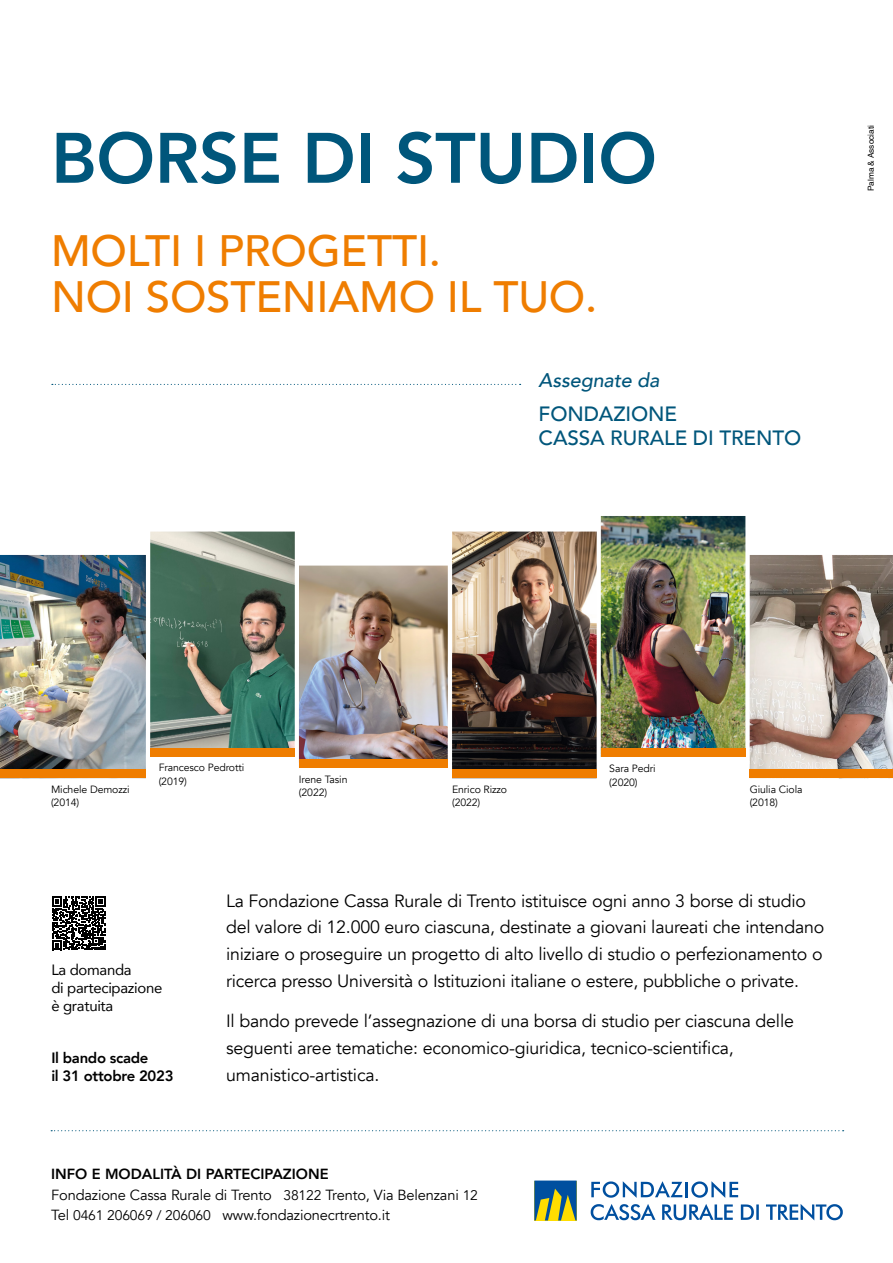
<style>
.page{position:relative;width:893px;height:1263px;background:#fff}
.page>*{position:absolute;margin:0;border:0;box-sizing:border-box;transform-origin:0 0}
.t1{font:800 70.5px "Avenir";letter-spacing:-.005em;color:#00567b}
.t2{font:500 43.8px/46.3px "Avenir";letter-spacing:-.005em;color:#ef7d00}
.t3{font:500 20.7px/24.2px "Avenir";letter-spacing:-.005em;color:#00567b}
.t4{font:italic 500 19.8px "Avenir";letter-spacing:-.005em;color:#00567b}
.t5{font:17.7px/26.8px "Avenir";letter-spacing:-.01em;color:#000}
.t6{font:14.85px/17.9px "Avenir";letter-spacing:-.02em;color:#000}
.t7{font:800 14.85px/17.9px "Avenir";letter-spacing:-.02em;color:#000}
.t8{font:14.7px/20.5px "Avenir";letter-spacing:-.01em;color:#000}
.t9{font:10.5px/13.5px "Avenir";letter-spacing:-.01em;color:#000}
.t10{font:8.25px "Helvetica";color:#000}
.s1{font-weight:800}
.s2{font-size:13.95px}
</style>
<div class="page">
<svg style="left:591px;top:1181px;width:91px;height:17px"></svg>
<hr style="left:685px;top:1182px;width:3px;height:15px;background:#004f9f">
<svg style="left:691px;top:1181px;width:47px;height:17px"></svg>
<svg style="left:591px;top:1204px;width:252px;height:16px"></svg>
<svg style="left:534px;top:1180px;width:43px;height:40px;background:#628665"></svg>
<svg style="left:51px;top:1130px;width:793px;height:1px"></svg>
<svg style="left:52px;top:896px;width:54px;height:54px"></svg>
<svg style="left:52px;top:384px;width:469px;height:1px"></svg>
<img style="left:0;top:555px;width:146px;height:215px">
<img style="left:150px;top:531px;width:145px;height:217px">
<img style="left:299px;top:566px;width:149px;height:193px">
<img style="left:452px;top:531px;width:145px;height:239px">
<img style="left:601px;top:516px;width:144px;height:232px">
<img style="left:750px;top:555px;width:143px;height:215px">
<div style="left:150px;top:748px;width:145px;height:9px;background:#ef7d00"></div>
<div style="left:299px;top:759px;width:149px;height:8px;background:#ef7d00"></div>
<div style="left:452px;top:770px;width:145px;height:8px;background:#ef7d00"></div>
<div style="left:601px;top:748px;width:144px;height:9px;background:#ef7d00"></div>
<div style="left:750px;top:770px;width:143px;height:8px;background:#ef7d00"></div>
<div style="left:0;top:770px;width:146px;height:8px;background:#ef7d00"></div>
<h1 class="t1" style="left:51px;top:103px;width:607px">BORSE DI STUDIO</h1>
<h2 class="t2" style="left:51px;top:225px;width:548px">MOLTI I PROGETTI.<br>NOI SOSTENIAMO IL TUO.</h2>
<p class="t4" style="left:539px;top:369px;width:122px">Assegnate da</p>
<p class="t3" style="left:539px;top:401px;width:264px">FONDAZIONE<br>CASSA RURALE DI TRENTO</p>
<p class="t10" style="left:864px;top:191px;width:68px;rotate:-90deg">Palma &amp; Associati</p>
<p class="t9" style="left:51px;top:783px;width:80px">Michele Demozzi (2014)</p>
<p class="t9" style="left:159px;top:761px;width:87px">Francesco Pedrotti (2019)</p>
<p class="t9" style="left:299px;top:773px;width:50px">Irene Tasin (2022)</p>
<p class="t9" style="left:452px;top:783px;width:57px">Enrico Rizzo (2022)</p>
<p class="t9" style="left:609px;top:762px;width:48px">Sara Pedri (2020)</p>
<p class="t9" style="left:750px;top:783px;width:54px">Giulia Ciola (2018)</p>
<p class="t6" style="left:51px;top:960px;width:112px">La domanda<br>di partecipazione è gratuita</p>
<p class="t7" style="left:51px;top:1049px;width:124px">Il bando scade<br>il 31 ottobre 2023</p>
<p class="t5" style="left:226px;top:887px;width:600px">La Fondazione Cassa Rurale di Trento istituisce ogni anno 3 borse di studio del valore di 12.000 euro ciascuna, destinate a giovani laureati che intendano iniziare o proseguire un progetto di alto livello di studio o perfezionamento o ricerca presso Università o Istituzioni italiane o estere, pubbliche o private.</p>
<p class="t5" style="left:226px;top:1008px;width:569px">Il bando prevede l’assegnazione di una borsa di studio per ciascuna delle seguenti aree tematiche: economico-giuridica, tecnico-scientifica, umanistico-artistica.</p>
<p class="t8" style="left:51px;top:1164px;width:428px"><span class="s1">INFO E MODALITÀ DI PARTECIPAZIONE<br></span>Fondazione Cassa Rurale di Trento <span class="s2">38122</span> Trento, Via Belenzani <span class="s2">12<br></span>Tel <span class="s2">0461 206069 / 206060</span> www.fondazionecrtrento.it</p>
</div>
